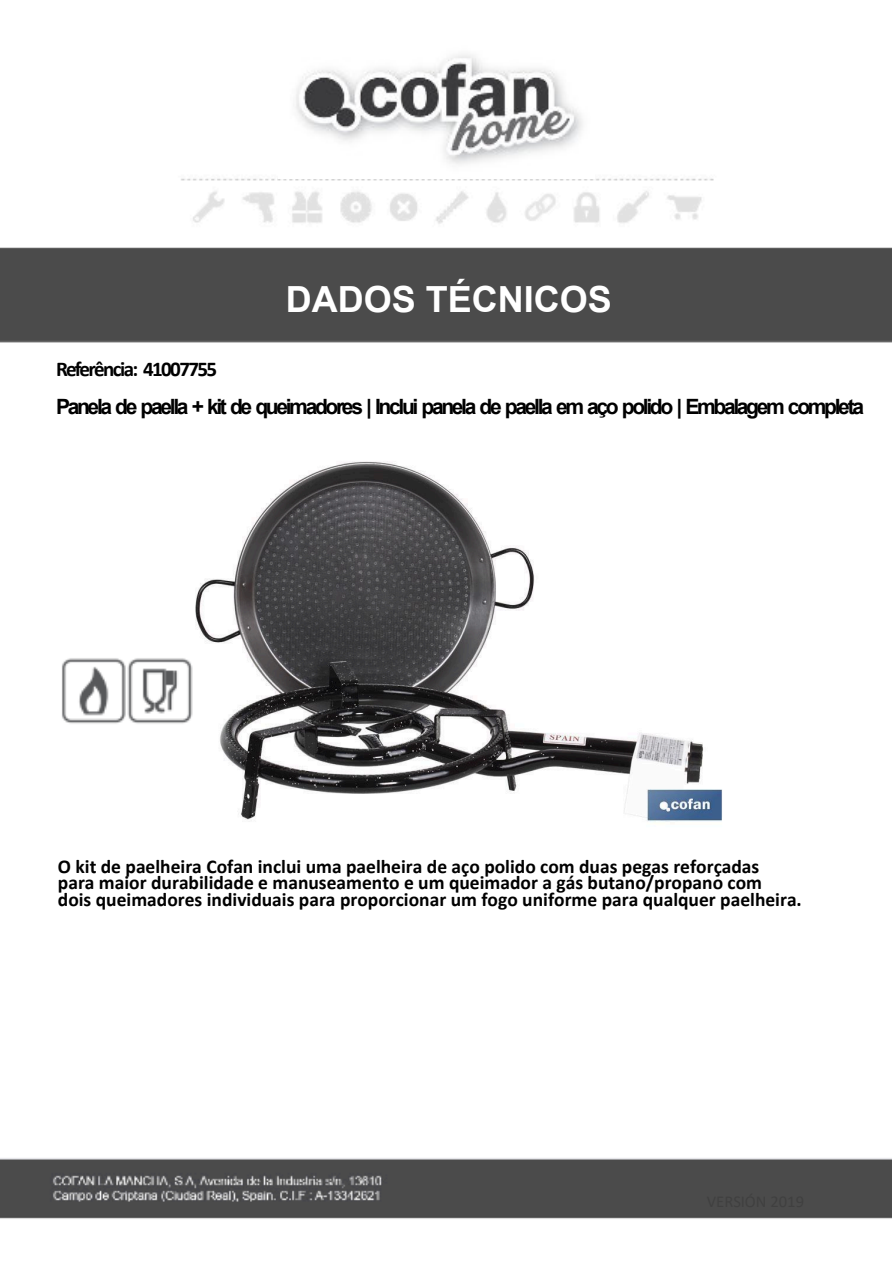
<style>
.page{position:relative;width:894px;height:1264px;background:#fff}
.page>*{position:absolute;margin:0;border:0;box-sizing:border-box;transform-origin:0 0}
.t1{font:700 36px "Arial";color:#fff}
.t2{font:700 21px "Arial";letter-spacing:-.11em;color:#000}
.t3{font:700 21px "Calibri";letter-spacing:-.075em;color:#000}
.t4{font:700 19.5px/16.5px "Calibri";color:#000}
</style>
<div class="page">
<img style="left:0;top:178px;width:891px;height:1041px">
<img style="left:278px;top:54px;width:316px;height:125px">
<img style="left:149px;top:442px;width:600px;height:399px">
<img style="left:57px;top:653px;width:139px;height:77px">
<p class="t3" style="left:56px;top:360px;width:163px">Referência: 41007755</p>
<h1 class="t1" style="left:286px;top:286px;width:327px">DADOS TÉCNICOS</h1>
<p class="t2" style="left:56px;top:399px;width:809px">Panela de paella + kit de queimadores | Inclui panela de paella em aço polido | Embalagem completa</p>
<p class="t4" style="left:58px;top:859px;width:745px">O kit de paelheira Cofan inclui uma paelheira de aço polido com duas pegas reforçadas<br>para maior durabilidade e manuseamento e um queimador a gás butano/propano com<br>dois queimadores individuais para proporcionar um fogo uniforme para qualquer paelheira.</p>
</div>
